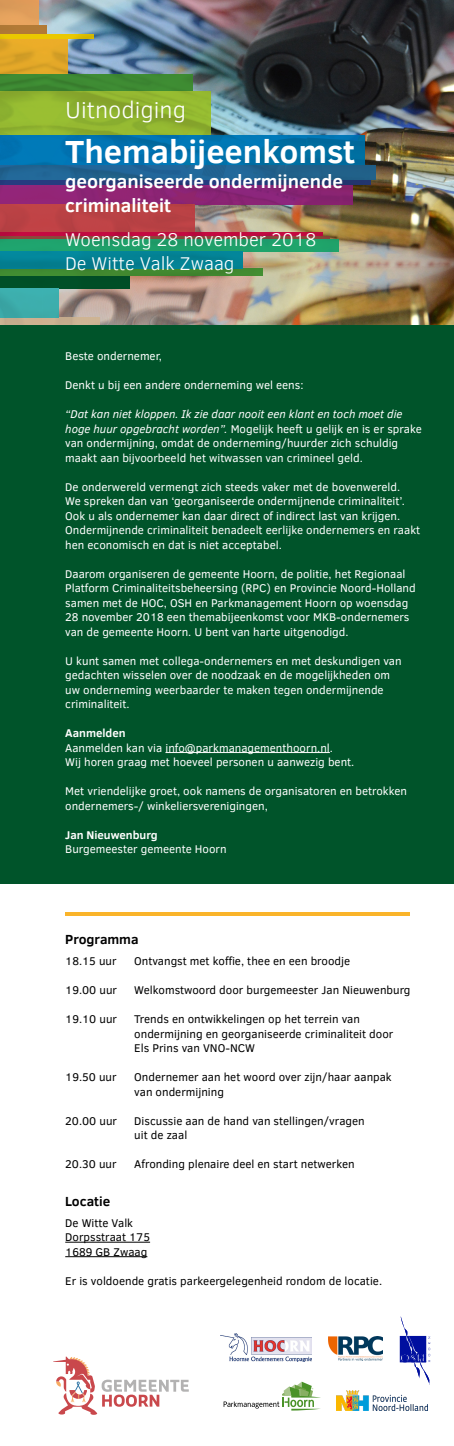
<style>
.page{position:relative;width:454px;height:1446px;background:#fff}
.page>*{position:absolute;margin:0;border:0;box-sizing:border-box;transform-origin:0 0}
.t1{font:700 32.8px "Clear Sans";color:#fff}
.t2{font:300 23.7px "Clear Sans";color:#fff}
.t3{font:700 19px "Clear Sans";color:#fff}
.t4{font:300 18.9px "Clear Sans";color:#fff}
.t5{font:700 13.5px "Clear Sans";color:#000}
.t6{font:600 12.1px "Warnock Pro";color:#fff}
.t7{font:11.5px/14.5px "Clear Sans";color:#fff}
.t8{font:11.5px "Clear Sans";color:#000}
.t9{font:700 11.5px "Clear Sans";color:#fff}
.t10{font:300 3px "Myriad";color:#4a9228}
.s1{font-style:italic}
</style>
<div class="page">
<img style="left:52px;top:0;width:402px;height:257px">
<img style="left:58px;top:257px;width:396px;height:68px">
<hr style="left:65px;top:912px;width:344px;height:3px;background:#fab42a">
<div style="left:0;top:325px;width:454px;height:559px;background:#00542a"></div>
<hr style="left:165px;top:752px;width:165px;height:1px;background:#fff">
<hr style="left:65px;top:1242px;width:85px;height:1px;background:#000">
<hr style="left:65px;top:1256px;width:82px;height:1px;background:#000">
<svg style="left:53px;top:1356px;width:136px;height:59px"></svg>
<svg style="left:399px;top:1316px;width:31px;height:68px"></svg>
<img style="left:328px;top:1336px;width:54px;height:24px">
<img style="left:220px;top:1334px;width:91px;height:27px">
<svg style="left:223px;top:1381px;width:98px;height:29px"></svg>
<img style="left:336px;top:1390px;width:91px;height:20px">
<div style="left:0;top:239px;width:339px;height:12px;background:#1fa06a"></div>
<div style="left:0;top:0;width:39px;height:25px;background:#e09e5b"></div>
<div style="left:0;top:25px;width:47px;height:9px;background:#b37a36"></div>
<svg style="left:0;top:39px;width:68px;height:35px;background:#e0a627"></svg>
<div style="left:0;top:74px;width:192px;height:17px;background:#3d8a32"></div>
<svg style="left:0;top:91px;width:210px;height:44px;background:#90b32f"></svg>
<svg style="left:0;top:135px;width:364px;height:30px;background:#0072ad"></svg>
<div style="left:0;top:318px;width:99px;height:7px;background:#cdb190"></div>
<div style="left:0;top:165px;width:375px;height:15px;background:#216391"></div>
<div style="left:0;top:185px;width:353px;height:19px;background:#8c2474"></div>
<div style="left:0;top:180px;width:371px;height:5px;background:#243977"></div>
<div style="left:0;top:204px;width:195px;height:28px;background:#ba4145"></div>
<svg style="left:0;top:232px;width:322px;height:4px"></svg>
<div style="left:0;top:276px;width:129px;height:12px;background:#00542a"></div>
<div style="left:0;top:268px;width:262px;height:8px;background:#418830"></div>
<div style="left:0;top:288px;width:58px;height:30px;background:#3daead"></div>
<svg style="left:0;top:34px;width:94px;height:5px"></svg>
<div style="left:0;top:251px;width:242px;height:17px;background:#038194"></div>
<hr style="left:0;top:236px;width:330px;height:3px;background:#924c40">
<p class="t2" style="left:65px;top:94px;width:122px">Uitnodiging</p>
<p class="t1" style="left:65px;top:128px;width:291px">Themabijeenkomst</p>
<p class="t3" style="left:65px;top:167px;width:279px">georganiseerde ondermijnende</p>
<p class="t3" style="left:65px;top:191px;width:107px">criminaliteit</p>
<p class="t4" style="left:65px;top:227px;width:252px">Woensdag 28 november 2018</p>
<p class="t4" style="left:65px;top:251px;width:171px">De Witte Valk Zwaag</p>
<p class="t7" style="left:65px;top:349px;width:98px">Beste ondernemer,</p>
<p class="t7" style="left:65px;top:378px;width:240px">Denkt u bij een andere onderneming wel eens:</p>
<p class="t7" style="left:65px;top:407px;width:358px"><span class="s1">“Dat kan niet kloppen. Ik zie daar nooit een klant en toch moet die hoge huur opgebracht worden”.</span> Mogelijk heeft u gelijk en is er sprake van ondermijning, omdat de onderneming/huurder zich schuldig maakt aan bijvoorbeeld het witwassen van crimineel geld.</p>
<p class="t7" style="left:65px;top:479px;width:356px">De onderwereld vermengt zich steeds vaker met de bovenwereld.<br>We spreken dan van ‘georganiseerde ondermijnende criminaliteit’.<br>Ook u als ondernemer kan daar direct of indirect last van krijgen.<br>Ondermijnende criminaliteit benadeelt eerlijke ondernemers en raakt hen economisch en dat is niet acceptabel.</p>
<p class="t7" style="left:65px;top:566px;width:352px">Daarom organiseren de gemeente Hoorn, de politie, het Regionaal<br>Platform Criminaliteitsbeheersing (RPC) en Provincie Noord-Holland samen met de HOC, OSH en Parkmanagement Hoorn op woensdag</p>
<p class="t7" style="left:65px;top:610px;width:345px">28 november 2018 een themabijeenkomst voor MKB-ondernemers van de gemeente Hoorn. U bent van harte uitgenodigd.</p>
<p class="t7" style="left:65px;top:653px;width:338px">U kunt samen met collega-ondernemers en met deskundigen van gedachten wisselen over de noodzaak en de mogelijkheden om uw onderneming weerbaarder te maken tegen ondermijnende criminaliteit.</p>
<p class="t9" style="left:65px;top:725px;width:62px">Aanmelden</p>
<p class="t7" style="left:65px;top:740px;width:269px">Aanmelden kan via info@parkmanagementhoorn.nl.</p>
<p class="t7" style="left:65px;top:755px;width:290px">Wij horen graag met hoeveel personen u aanwezig bent.</p>
<p class="t7" style="left:65px;top:784px;width:343px">Met vriendelijke groet, ook namens de organisatoren en betrokken ondernemers-/ winkeliersverenigingen,</p>
<p class="t9" style="left:65px;top:826px;width:94px">Jan Nieuwenburg</p>
<p class="t7" style="left:65px;top:842px;width:163px">Burgemeester gemeente Hoorn</p>
<p class="t5" style="left:65px;top:930px;width:75px">Programma</p>
<p class="t8" style="left:65px;top:953px;width:53px">18.15 uur</p>
<p class="t8" style="left:134px;top:953px;width:217px">Ontvangst met koffie, thee en een broodje</p>
<p class="t8" style="left:65px;top:982px;width:53px">19.00 uur</p>
<p class="t8" style="left:134px;top:982px;width:277px">Welkomstwoord door burgemeester Jan Nieuwenburg</p>
<p class="t8" style="left:65px;top:1011px;width:53px">19.10 uur</p>
<p class="t8" style="left:134px;top:1011px;width:227px">Trends en ontwikkelingen op het terrein van</p>
<p class="t8" style="left:134px;top:1026px;width:260px">ondermijning en georganiseerde criminaliteit door</p>
<p class="t8" style="left:134px;top:1040px;width:122px">Els Prins van VNO-NCW</p>
<p class="t8" style="left:65px;top:1069px;width:53px">19.50 uur</p>
<p class="t8" style="left:134px;top:1069px;width:259px">Ondernemer aan het woord over zijn/haar aanpak</p>
<p class="t8" style="left:134px;top:1084px;width:91px">van ondermijning</p>
<p class="t8" style="left:65px;top:1113px;width:53px">20.00 uur</p>
<p class="t8" style="left:134px;top:1113px;width:232px">Discussie aan de hand van stellingen/vragen</p>
<p class="t8" style="left:134px;top:1127px;width:54px">uit de zaal</p>
<p class="t8" style="left:65px;top:1156px;width:53px">20.30 uur</p>
<p class="t8" style="left:134px;top:1156px;width:222px">Afronding plenaire deel en start netwerken</p>
<p class="t5" style="left:65px;top:1191px;width:46px">Locatie</p>
<p class="t8" style="left:65px;top:1215px;width:69px">De Witte Valk</p>
<p class="t8" style="left:65px;top:1229px;width:86px">Dorpsstraat 175</p>
<p class="t8" style="left:65px;top:1244px;width:84px">1689 GB Zwaag</p>
<p class="t8" style="left:65px;top:1273px;width:318px">Er is voldoende gratis parkeergelegenheid rondom de locatie.</p>
<p class="t10" style="left:312px;top:1387px;width:3px">®</p>
<p class="t6" style="left:400px;top:1350px;width:27px">OSH</p>
</div>
